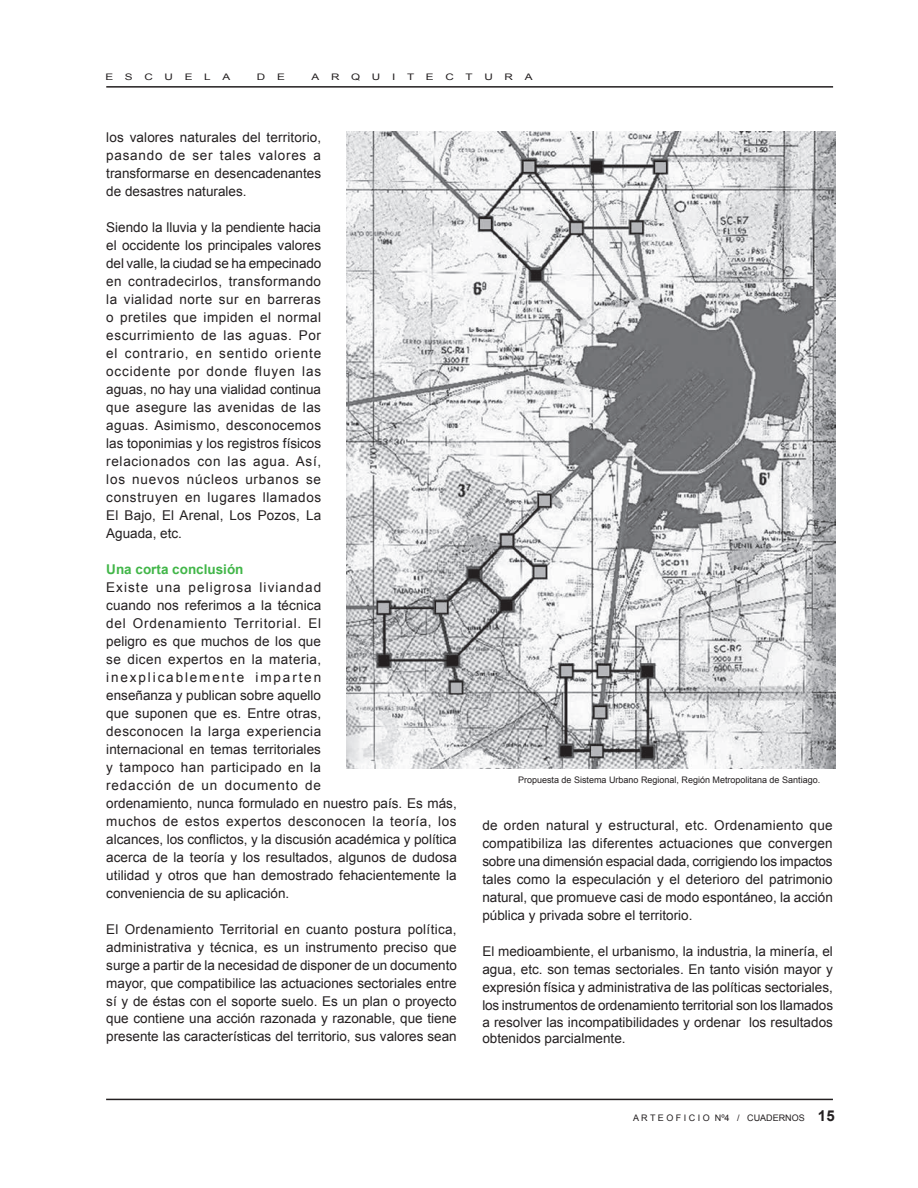
<style>
.page{position:relative;width:918px;height:1188px;background:#fff}
.page>*{position:absolute;margin:0;border:0;box-sizing:border-box;transform-origin:0 0}
.t1{font:13.5px/18px "Arial";letter-spacing:.005em;color:#231f20;text-align:justify}
.t2{font:700 13.5px "Arial";color:#42b649}
.t3{font:9px "Arial";color:#231f20}
.t4{font:9px "Arial";color:#231f20;scale:1.3 1}
.s1{font-weight:700;font-size:15px}
</style>
<div class="page">
<hr style="left:106px;top:86px;width:727px;height:2px;background:#231f20">
<hr style="left:106px;top:1099px;width:727px;height:1px;background:#231f20">
<img style="left:347px;top:132px;width:489px;height:637px">
<p class="t4" style="left:105px;top:71px;width:8px">E</p>
<p class="t4" style="left:125px;top:71px;width:8px">S</p>
<p class="t4" style="left:144px;top:71px;width:8px">C</p>
<p class="t4" style="left:165px;top:71px;width:8px">U</p>
<p class="t4" style="left:185px;top:71px;width:8px">E</p>
<p class="t4" style="left:204px;top:71px;width:7px">L</p>
<p class="t4" style="left:222px;top:71px;width:8px">A</p>
<p class="t4" style="left:257px;top:71px;width:8px">D</p>
<p class="t4" style="left:277px;top:71px;width:8px">E</p>
<p class="t4" style="left:312px;top:71px;width:8px">A</p>
<p class="t4" style="left:331px;top:71px;width:8px">R</p>
<p class="t4" style="left:351px;top:71px;width:9px">Q</p>
<p class="t4" style="left:372px;top:71px;width:8px">U</p>
<p class="t4" style="left:392px;top:71px;width:4px">I</p>
<p class="t4" style="left:407px;top:71px;width:7px">T</p>
<p class="t4" style="left:426px;top:71px;width:8px">E</p>
<p class="t4" style="left:445px;top:71px;width:8px">C</p>
<p class="t4" style="left:466px;top:71px;width:7px">T</p>
<p class="t4" style="left:484px;top:71px;width:8px">U</p>
<p class="t4" style="left:505px;top:71px;width:8px">R</p>
<p class="t4" style="left:525px;top:71px;width:8px">A</p>
<p class="t1" style="left:106px;top:128px;width:216px">los valores naturales del territorio, pasando de ser tales valores a transformarse en desencadenantes de desastres naturales.</p>
<p class="t1" style="left:106px;top:218px;width:217px">Siendo la lluvia y la pendiente hacia el occidente los principales valores del valle, la ciudad se ha empecinado en contradecirlos, transformando la vialidad norte sur en barreras o pretiles que impiden el normal escurrimiento de las aguas. Por el contrario, en sentido oriente occidente por donde fluyen las aguas, no hay una vialidad continua que asegure las avenidas de las aguas. Asimismo, desconocemos las toponimias y los registros físicos relacionados con las agua. Así, los nuevos núcleos urbanos se construyen en lugares llamados El Bajo, El Arenal, Los Pozos, La Aguada, etc.</p>
<p class="t2" style="left:106px;top:560px;width:139px">Una corta conclusión</p>
<p class="t1" style="left:106px;top:578px;width:352px;text-align:left">Existe una peligrosa liviandad<br>cuando nos referimos a la técnica<br>del Ordenamiento Territorial. El<br>peligro es que muchos de los que<br>se dicen expertos en la materia, inexplicablemente imparten<br>enseñanza y publican sobre aquello<br>que suponen que es. Entre otras,<br>desconocen la larga experiencia<br>internacional en temas territoriales<br>y tampoco han participado en la<br>redacción de un documento de<br>ordenamiento, nunca formulado en nuestro país. Es más, muchos de estos expertos desconocen la teoría, los alcances, los conflictos, y la discusión académica y política acerca de la teoría y los resultados, algunos de dudosa utilidad y otros que han demostrado fehacientemente la conveniencia de su aplicación.</p>
<p class="t1" style="left:106px;top:920px;width:352px">El Ordenamiento Territorial en cuanto postura política, administrativa y técnica, es un instrumento preciso que surge a partir de la necesidad de disponer de un documento mayor, que compatibilice las actuaciones sectoriales entre sí y de éstas con el soporte suelo. Es un plan o proyecto que contiene una acción razonada y razonable, que tiene presente las características del territorio, sus valores sean</p>
<p class="t3" style="left:518px;top:773px;width:304px">Propuesta de Sistema Urbano Regional, Región Metropolitana de Santiago.</p>
<p class="t1" style="left:482px;top:817px;width:352px">de orden natural y estructural, etc. Ordenamiento que compatibiliza las diferentes actuaciones que convergen sobre una dimensión espacial dada, corrigiendo los impactos tales como la especulación y el deterioro del patrimonio natural, que promueve casi de modo espontáneo, la acción pública y privada sobre el territorio.</p>
<p class="t1" style="left:482px;top:943px;width:352px">El medioambiente, el urbanismo, la industria, la minería, el agua, etc. son temas sectoriales. En tanto visión mayor y expresión física y administrativa de las políticas sectoriales, los instrumentos de ordenamiento territorial son los llamados</p>
<p class="t1" style="left:482px;top:1014px;width:352px;line-height:16.2px">a resolver las incompatibilidades y ordenar los resultados obtenidos parcialmente.</p>
<p class="t3" style="left:633px;top:1112px;width:203px">A R T E O F I C I O Nº4 / CUADERNOS <span class="s1">15</span></p>
</div>
